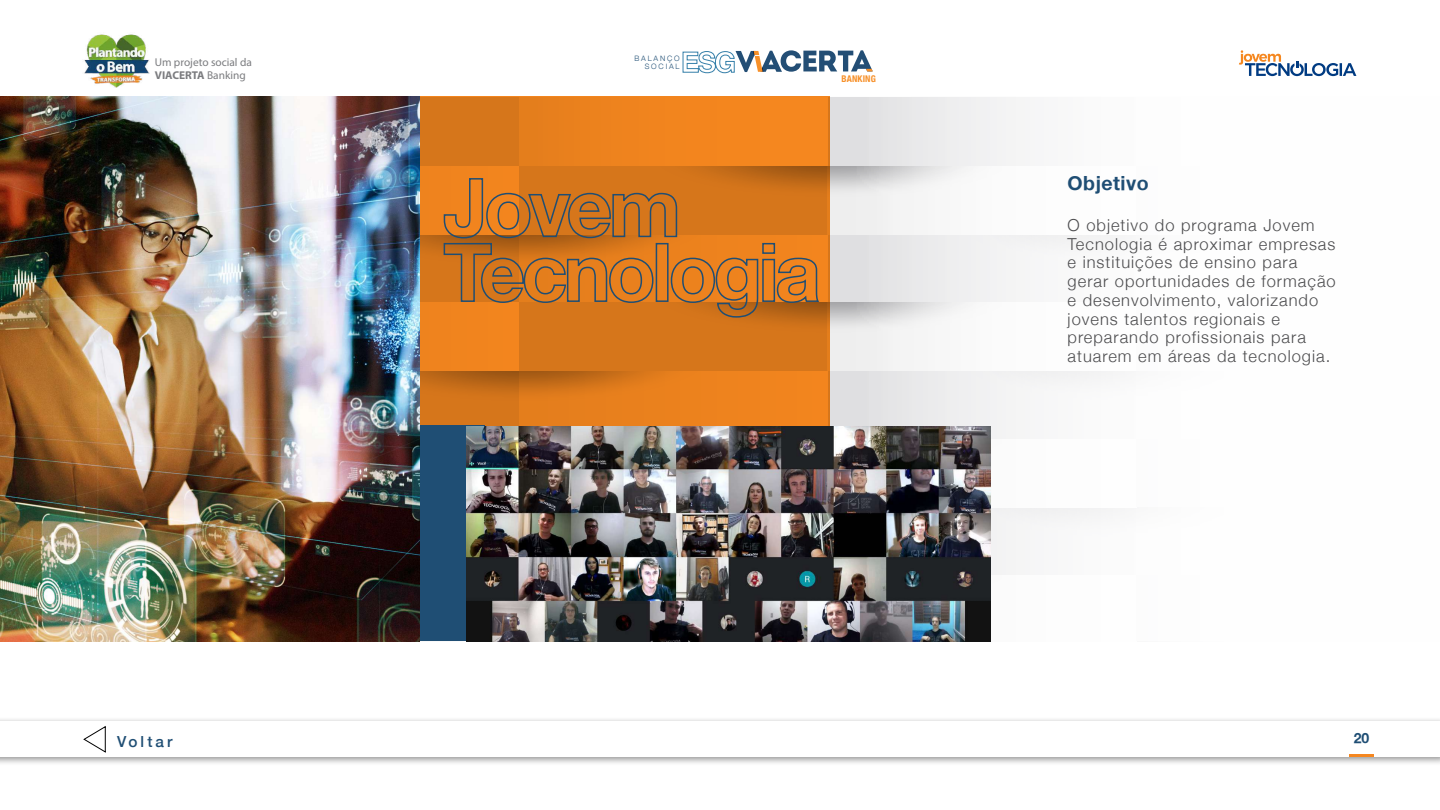
<style>
.page{position:relative;width:1440px;height:810px;background:#fff}
.page>*{position:absolute;margin:0;border:0;box-sizing:border-box;transform-origin:0 0}
.t1{font:700 19.5px "Helvetica Neue";letter-spacing:.025em;color:#1f4e74}
.t2{font:300 16.5px/18.8px "Helvetica Neue";letter-spacing:.06em;color:#4d4d4f}
.t3{font:500 15.23px "Helvetica Neue";letter-spacing:.2em;color:#1f4e74}
.t4{font:700 14.02px "Helvetica Neue";color:#1f4e74}
.t5{font:11.32px/13.6px "Myriad Pro";color:#7b7c7f}
.t6{font:700 condensed 9.23px "Helvetica Neue";letter-spacing:.02em;color:#f79029}
.t7{font:300 7.43px/8.1px "Helvetica Neue";letter-spacing:.245em;color:#1f4e74;text-align:right}
.s1{font-weight:700}
</style>
<div class="page">
<div style="left:0;top:717px;width:1440px;height:49px;background:#000;opacity:.42"></div>
<div style="left:0;top:722px;width:1440px;height:35px;background:#fff"></div>
<svg style="left:1239px;top:50px;width:117px;height:26px"></svg>
<img style="left:84px;top:34px;width:66px;height:53px">
<hr style="left:1349px;top:754px;width:25px;height:3px;background:#f58720">
<div style="left:829px;top:370px;width:309px;height:69px;background:#dfdfe1"></div>
<div style="left:829px;top:233px;width:309px;height:69px;background:#dfdfe1"></div>
<div style="left:829px;top:98px;width:309px;height:68px;background:#dfdfe1"></div>
<svg style="left:0;top:97px;width:830px;height:544px;background:#df7b1c"></svg>
<div style="left:419px;top:425px;width:65px;height:216px;background:#1f4e74"></div>
<div style="left:850px;top:90px;width:590px;height:556px;background:#fff"></div>
<svg style="left:443px;top:177px;width:378px;height:141px;background:#ca7524"></svg>
<img style="left:1px;top:97px;width:418px;height:544px">
<img style="left:467px;top:427px;width:523px;height:214px">
<svg style="left:683px;top:50px;width:190px;height:23px"></svg>
<svg style="left:83px;top:726px;width:23px;height:27px"></svg>
<p class="t5" style="left:155px;top:55px;width:99px">Um projeto social da<br><span class="s1">VIACERTA</span> Banking</p>
<p class="t3" style="left:117px;top:729px;width:57px">Voltar</p>
<p class="t7" style="left:634px;top:53px;width:47px">BALANÇO<br>SOCIAL</p>
<p class="t6" style="left:841px;top:71px;width:36px">BANKING</p>
<p class="t1" style="left:1068px;top:171px;width:83px">Objetivo</p>
<p class="t2" style="left:1068px;top:215px;width:270px">O objetivo do programa Jovem<br>Tecnologia é aproximar empresas e instituições de ensino para gerar oportunidades de formação e desenvolvimento, valorizando jovens talentos regionais e preparando profissionais para atuarem em áreas da tecnologia.</p>
<p class="t4" style="left:1354px;top:729px;width:17px">20</p>
</div>
